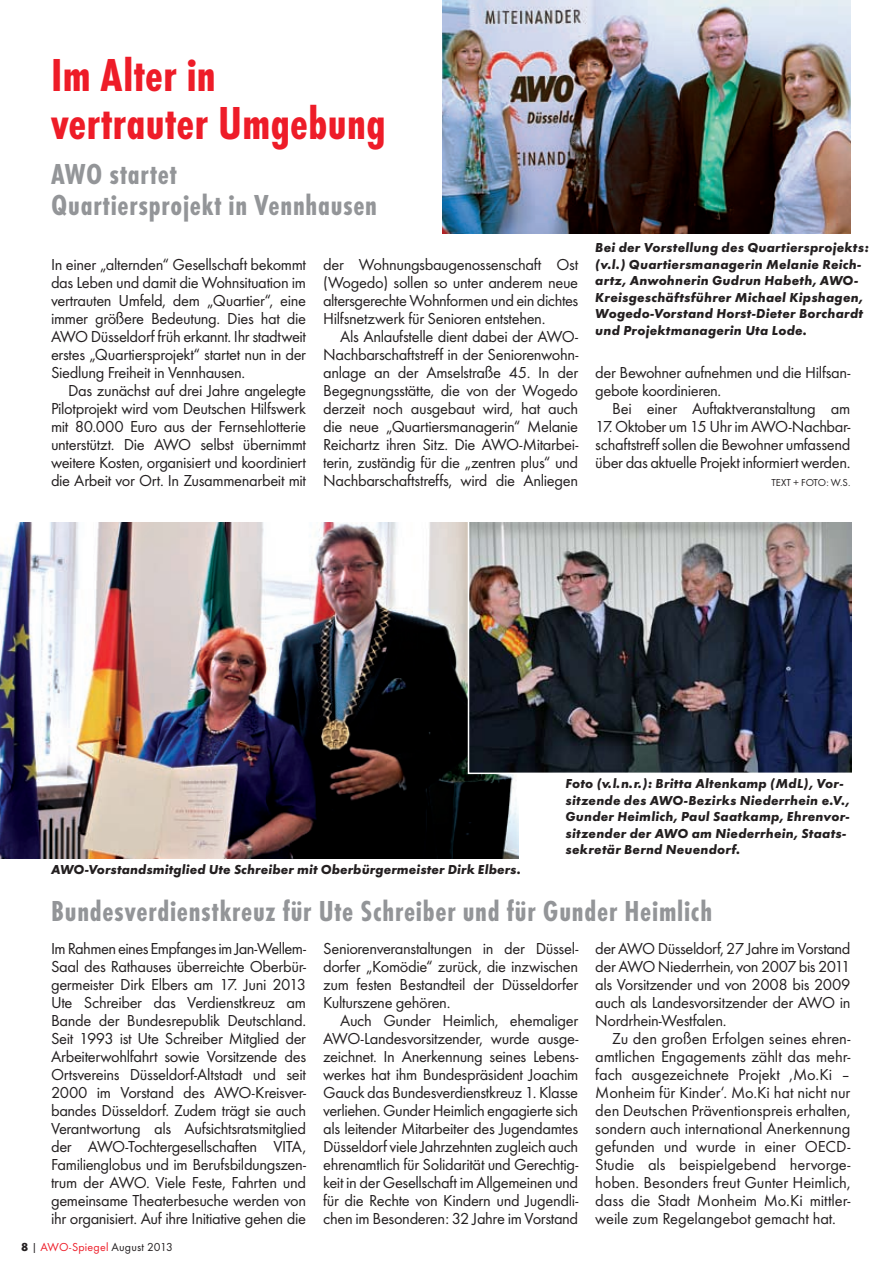
<style>
.page{position:relative;width:893px;height:1263px;background:#fff}
.page>*{position:absolute;margin:0;border:0;box-sizing:border-box;transform-origin:0 0}
.t1{font:700 condensed 48px/48px "Futura T";letter-spacing:.005em;color:#ee1c28}
.t2{font:700 condensed 30px/31.5px "Futura T";letter-spacing:.025em;color:#939598}
.t3{font:16.5px/18px "Futura T";letter-spacing:-.02em;color:#231f20;text-align:justify}
.t4{font:italic 700 13.5px/16.5px "Futura T";letter-spacing:.015em;color:#231f20}
.t5{font:12px "Futura T";letter-spacing:.015em;color:#231f20}
.t6{font:10.5px "Futura T";color:#231f20}
.s1{font-weight:700}
.s2{color:#ee1c28}
</style>
<div class="page">
<img style="left:442px;top:0;width:408px;height:234px">
<img style="left:0;top:522px;width:519px;height:336px">
<img style="left:471px;top:523px;width:381px;height:248px">
<div style="left:468px;top:520px;width:387px;height:254px;border:2px solid #fff"></div>
<h1 class="t1" style="left:51px;top:51px;width:336px">Im Alter in<br>vertrauter Umgebung</h1>
<h2 class="t2" style="left:51px;top:157px;width:328px">AWO startet<br>Quartiersprojekt in Vennhausen</h2>
<p class="t3" style="left:51px;top:255px;width:257px">In einer „alternden“ Gesellschaft bekommt das Leben und damit die Wohnsituation im vertrauten Umfeld, dem „Quartier“, eine immer größere Bedeutung. Dies hat die AWO Düsseldorf früh erkannt. Ihr stadtweit erstes „Quartiersprojekt“ startet nun in der Siedlung Freiheit in Vennhausen.</p>
<p class="t3" style="left:51px;top:381px;width:257px;text-indent:17px">Das zunächst auf drei Jahre angelegte Pilotprojekt wird vom Deutschen Hilfswerk mit 80.000 Euro aus der Fernsehlotterie unterstützt. Die AWO selbst übernimmt weitere Kosten, organisiert und koordiniert die Arbeit vor Ort. In Zusammenarbeit mit</p>
<p class="t3" style="left:323px;top:255px;width:257px">der Wohnungsbaugenossenschaft Ost (Wogedo) sollen so unter anderem neue altersgerechte Wohnformen und ein dichtes Hilfsnetzwerk für Senioren entstehen.</p>
<p class="t3" style="left:323px;top:327px;width:257px;text-indent:17px">Als Anlaufstelle dient dabei der AWO-Nachbarschaftstreff in der Seniorenwohn&shy;anlage an der Amselstraße 45. In der Begegnungsstätte, die von der Wogedo derzeit noch ausgebaut wird, hat auch die neue „Quartiersmanagerin“ Melanie Reichartz ihren Sitz. Die AWO-Mitarbei&shy;terin, zuständig für die „zentren plus“ und Nachbarschaftstreffs, wird die Anliegen</p>
<p class="t4" style="left:595px;top:240px;width:275px">Bei der Vorstellung des Quartiersprojekts: (v.l.) Quartiersmanagerin Melanie Reich&shy;artz, Anwohnerin Gudrun Habeth, AWO-Kreisgeschäftsführer Michael Kipshagen, Wogedo-Vorstand Horst-Dieter Borchardt und Projektmanagerin Uta Lode.</p>
<p class="t3" style="left:595px;top:363px;width:257px">der Bewohner aufnehmen und die Hilfsan&shy;gebote koordinieren.</p>
<p class="t3" style="left:612px;top:399px;width:240px">Bei einer Auftaktveranstaltung am</p>
<p class="t3" style="left:595px;top:417px;width:257px">17. Oktober um 15 Uhr im AWO-Nachbar&shy;schaftstreff sollen die Bewohner umfassend über das aktuelle Projekt informiert werden.</p>
<p class="t6" style="left:771px;top:476px;width:42px">Text + Foto</p>
<p class="t6" style="left:826px;top:476px;width:26px">: W.S.</p>
<p class="t4" style="left:51px;top:861px;width:471px">AWO-Vorstandsmitglied Ute Schreiber mit Oberbürgermeister Dirk Elbers.</p>
<p class="t4" style="left:566px;top:775px;width:286px">Foto (v.l.n.r.): Britta Altenkamp (MdL), Vor&shy;sitzende des AWO-Bezirks Niederrhein e.V., Gunder Heimlich, Paul Saatkamp, Ehrenvor&shy;sitzender der AWO am Niederrhein, Staats&shy;sekretär Bernd Neuendorf.</p>
<h2 class="t2" style="left:51px;top:894px;width:663px">Bundesverdienstkreuz für Ute Schreiber und für Gunder Heimlich</h2>
<p class="t3" style="left:51px;top:939px;width:257px">Im Rahmen eines Empfanges im Jan-Wellem-Saal des Rathauses überreichte Oberbür&shy;germeister Dirk Elbers am 17. Juni 2013<br>Ute Schreiber das Verdienstkreuz am Bande der Bundesrepublik Deutschland.<br>Seit 1993 ist Ute Schreiber Mitglied der Arbeiterwohlfahrt sowie Vorsitzende des Ortsvereins Düsseldorf-Altstadt und seit 2000 im Vorstand des AWO-Kreisver&shy;bandes Düsseldorf. Zudem trägt sie auch Verantwortung als Aufsichtsratsmitglied der AWO-Tochtergesellschaften VITA, Familienglobus und im Berufsbildungszen&shy;trum der AWO. Viele Feste, Fahrten und gemeinsame Theaterbesuche werden von ihr organisiert. Auf ihre Initiative gehen die</p>
<p class="t3" style="left:323px;top:939px;width:257px">Seniorenveranstaltungen in der Düssel&shy;dorfer „Komödie“ zurück, die inzwischen zum festen Bestandteil der Düsseldorfer Kulturszene gehören.</p>
<p class="t3" style="left:323px;top:1011px;width:257px;text-indent:17px">Auch Gunder Heimlich, ehemaliger AWO-Landesvorsitzender, wurde ausge&shy;zeichnet. In Anerkennung seines Lebens&shy;werkes hat ihm Bundespräsident Joachim Gauck das Bundesverdienstkreuz 1. Klasse verliehen. Gunder Heimlich engagierte sich als leitender Mitarbeiter des Jugendamtes Düsseldorf viele Jahrzehnten zugleich auch ehrenamtlich für Solidarität und Gerechtig&shy;keit in der Gesellschaft im Allgemeinen und für die Rechte von Kindern und Jugendli&shy;chen im Besonderen: 32 Jahre im Vorstand</p>
<p class="t5" style="left:21px;top:1240px;width:153px"><span class="s1">8</span> | <span class="s2">AWO-Spiegel</span> August 2013</p>
<p class="t3" style="left:595px;top:939px;width:257px">der AWO Düsseldorf, 27 Jahre im Vorstand der AWO Niederrhein, von 2007 bis 2011 als Vorsitzender und von 2008 bis 2009 auch als Landesvorsitzender der AWO in Nordrhein-Westfalen.</p>
<p class="t3" style="left:595px;top:1029px;width:257px;text-indent:17px">Zu den großen Erfolgen seines ehren&shy;amtlichen Engagements zählt das mehr&shy;fach ausgezeichnete Projekt ‚Mo.Ki – Monheim für Kinder‘. Mo.Ki hat nicht nur den Deutschen Präventionspreis erhalten, sondern auch international Anerkennung gefunden und wurde in einer OECD-Studie als beispielgebend hervorge&shy;hoben. Besonders freut Gunter Heimlich, dass die Stadt Monheim Mo.Ki mittler&shy;weile zum Regelangebot gemacht hat.</p>
</div>
